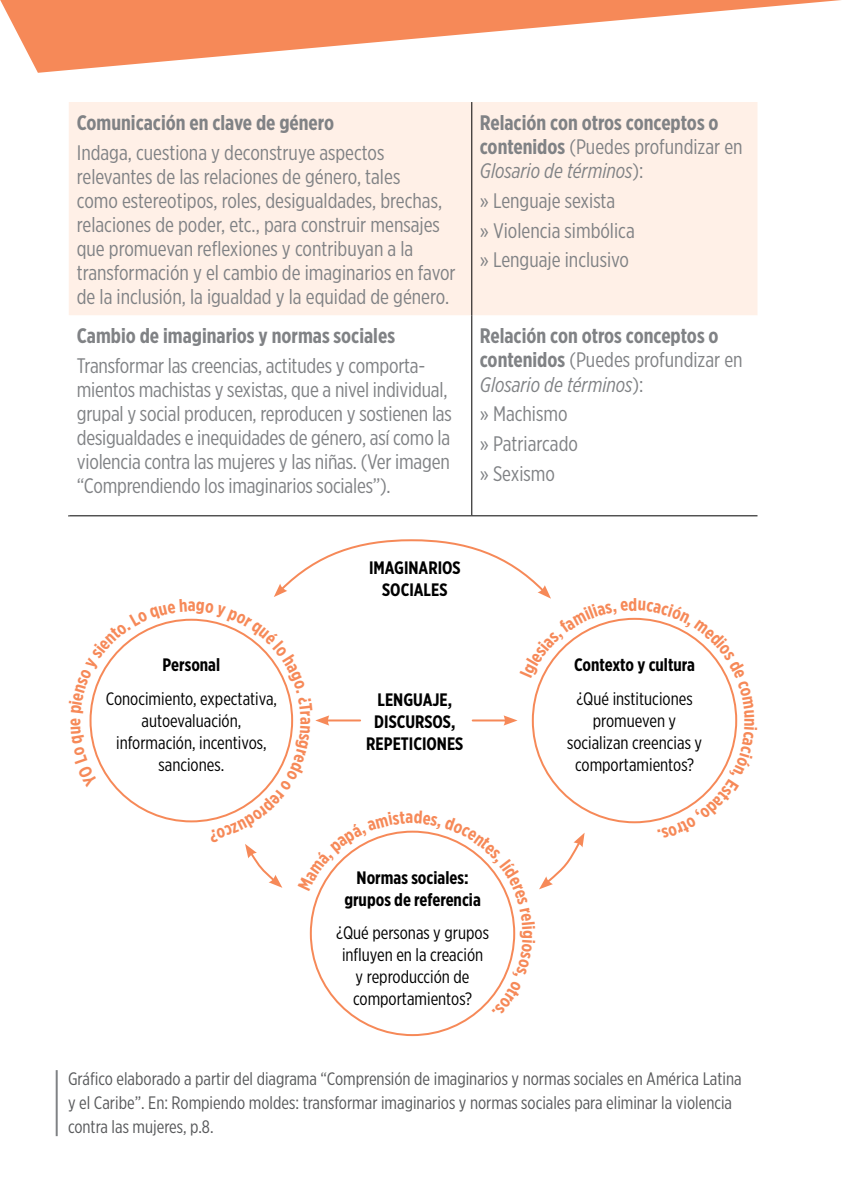
<style>
.page{position:relative;width:842px;height:1191px;background:#fff}
.page>*{position:absolute;margin:0;border:0;box-sizing:border-box;transform-origin:0 0}
.tabla_inter_text{font:21px/24px "Gotham X Narrow";letter-spacing:-.005em;color:#808285}
.tabla_inter_text-2{font:700 21px/24px "Gotham X Narrow";color:#808285}
.Nota_al_pie{font:18px/22px "Gotham X Narrow";color:#000;text-align:center}
.Nota_al_pie-2{font:18px/24px "Gotham X Narrow";color:#58595b}
.Nota_al_pie-3{font:700 18px/22px "Gotham X Narrow";color:#000;text-align:center}
.s1{font-weight:400}
.s2{font-weight:400;font-style:italic}
</style>
<div class="page">
<hr style="left:56px;top:1070px;width:2px;height:66px;background:#808285">
<div style="left:69px;top:102px;width:688px;height:213px;background:#fff0e7"></div>
<hr style="left:68px;top:515px;width:404px;height:1px;background:#000">
<hr style="left:472px;top:515px;width:285px;height:1px;background:#000">
<hr style="left:471px;top:102px;width:1px;height:213px;background:#000">
<hr style="left:471px;top:315px;width:1px;height:200px;background:#000">
<svg style="left:0;top:0;width:841px;height:73px"></svg>
<svg style="left:89px;top:539px;width:649px;height:475px"></svg>
<p class="tabla_inter_text-2" style="left:77px;top:111px;width:259px">Comunicación en clave de género</p>
<p class="tabla_inter_text" style="left:77px;top:140px;width:380px">Indaga, cuestiona y deconstruye aspectos relevantes de las relaciones de género, tales<br>como estereotipos, roles, desigualdades, brechas, relaciones de poder, etc., para construir mensajes que promuevan reflexiones y contribuyan a la transformación y el cambio de imaginarios en favor de la inclusión, la igualdad y la equidad de género.</p>
<p class="tabla_inter_text-2" style="left:77px;top:324px;width:320px">Cambio de imaginarios y normas sociales</p>
<p class="tabla_inter_text" style="left:77px;top:353px;width:376px">Transformar las creencias, actitudes y comporta&shy;mientos machistas y sexistas, que a nivel individual, grupal y social producen, reproducen y sostienen las desigualdades e inequidades de género, así como la violencia contra las mujeres y las niñas. (Ver imagen “Comprendiendo los imaginarios sociales”).</p>
<p class="tabla_inter_text-2" style="left:480px;top:111px;width:264px">Relación con otros conceptos o contenidos <span class="s1">(Puedes profundizar en<br></span><span class="s2">Glosario de términos</span><span class="s1">):</span></p>
<p class="tabla_inter_text" style="left:480px;top:188px;width:137px">» Lenguaje sexista</p>
<p class="tabla_inter_text" style="left:480px;top:218px;width:157px">» Violencia simbólica</p>
<p class="tabla_inter_text" style="left:480px;top:247px;width:151px">» Lenguaje inclusivo</p>
<p class="tabla_inter_text-2" style="left:480px;top:324px;width:264px">Relación con otros conceptos o contenidos <span class="s1">(Puedes profundizar en<br></span><span class="s2">Glosario de términos</span><span class="s1">):</span></p>
<p class="tabla_inter_text" style="left:480px;top:401px;width:89px">» Machismo</p>
<p class="tabla_inter_text" style="left:480px;top:431px;width:100px">» Patriarcado</p>
<p class="tabla_inter_text" style="left:480px;top:461px;width:77px">» Sexismo</p>
<p class="Nota_al_pie-3" style="left:369px;top:556px;width:93px">IMAGINARIOS<br>SOCIALES</p>
<p class="Nota_al_pie-3" style="left:163px;top:654px;width:59px">Personal</p>
<p class="Nota_al_pie" style="left:106px;top:687px;width:173px">Conocimiento, expectativa, autoevaluación, información, incentivos, sanciones.</p>
<p class="Nota_al_pie-3" style="left:377px;top:688px;width:76px">LENGUAJE,</p>
<p class="Nota_al_pie-3" style="left:374px;top:710px;width:83px">DISCURSOS,</p>
<p class="Nota_al_pie-3" style="left:366px;top:732px;width:99px">REPETICIONES</p>
<p class="Nota_al_pie-3" style="left:574px;top:654px;width:122px">Contexto y cultura</p>
<p class="Nota_al_pie" style="left:567px;top:687px;width:136px">¿Qué instituciones promueven y socializan creencias y comportamientos?</p>
<p class="Nota_al_pie-3" style="left:344px;top:866px;width:138px">Normas sociales: grupos de referencia</p>
<p class="Nota_al_pie" style="left:336px;top:921px;width:154px">¿Qué personas y grupos influyen en la creación y reproducción de comportamientos?</p>
<p class="Nota_al_pie-2" style="left:68px;top:1066px;width:675px">Gráfico elaborado a partir del diagrama “Comprensión de imaginarios y normas sociales en América Latina y el Caribe”. En: Rompiendo moldes: transformar imaginarios y normas sociales para eliminar la violencia contra las mujeres, p.8.</p>
</div>
